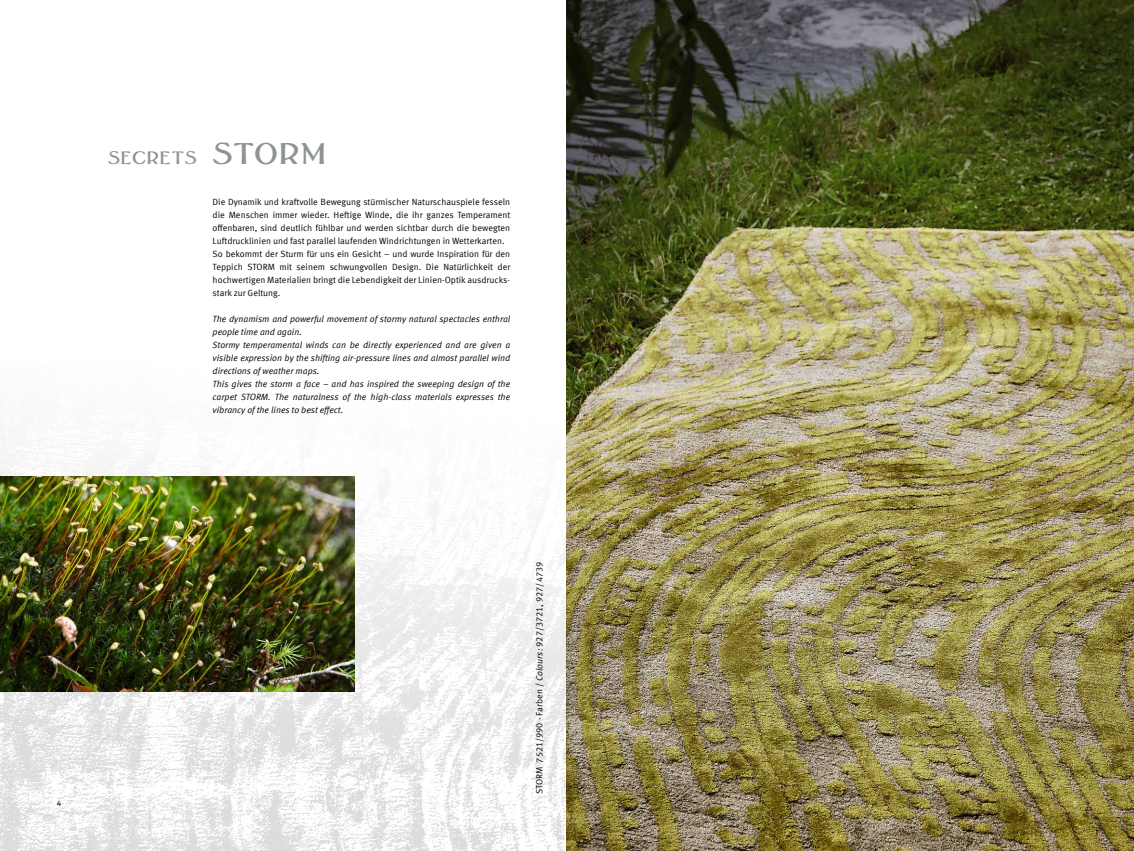
<style>
.page{position:relative;width:1134px;height:851px;background:#fff}
.page>*{position:absolute;margin:0;border:0;box-sizing:border-box;transform-origin:0 0}
.t1{font:15px "Bolton Sans";letter-spacing:.065em;color:#8d9393}
.t2{font:9px/13px "Meta Offc Norm";color:#000}
.t3{font:9px/13px "Meta Offc Norm Ita";color:#000}
.t4{font:8px "Meta Offc Norm";color:#000}
.t5{font:8px "Meta Offc Norm";color:#fff}
.s1{font-size:25px}
.s2{font-family:"Meta Offc Norm Ita"}
</style>
<div class="page">
<img style="left:567px;top:0;width:567px;height:850px">
<img style="left:0;top:361px;width:567px;height:489px">
<img style="left:0;top:476px;width:354px;height:215px">
<h1 class="t1" style="left:108px;top:150px;width:219px">SECRETS <span class="s1">STORM</span></h1>
<p class="t2" style="left:213px;top:196px;width:299px">Die Dynamik und kraftvolle Bewegung stürmischer Naturschauspiele fesseln die Menschen immer wieder. Heftige Winde, die ihr ganzes Temperament offenbaren, sind deutlich fühlbar und werden sichtbar durch die bewegten Luftdrucklinien und fast parallel laufenden Windrichtungen in Wetterkarten.<br>So bekommt der Sturm für uns ein Gesicht – und wurde Inspiration für den Teppich STORM mit seinem schwungvollen Design. Die Natürlichkeit der hochwertigen Materialien bringt die Lebendigkeit der Linien-Optik ausdrucks&shy;stark zur Geltung.</p>
<p class="t3" style="left:213px;top:313px;width:299px">The dynamism and powerful movement of stormy natural spectacles enthral people time and again.<br>Stormy temperamental winds can be directly experienced and are given a visible expression by the shifting air-pressure lines and almost parallel wind directions of weather maps.<br>This gives the storm a face – and has inspired the sweeping design of the carpet STORM. The naturalness of the high-class materials expresses the vibrancy of the lines to best effect.</p>
<p class="t2" style="left:533px;top:794px;width:234px;rotate:-90deg">STORM 7521/990 · Farben / <span class="s2">Colours:</span> 927/3721, 927/4739</p>
<p class="t4" style="left:57px;top:798px;width:6px">4</p>
<p class="t5" style="left:1073px;top:798px;width:6px">5</p>
</div>
